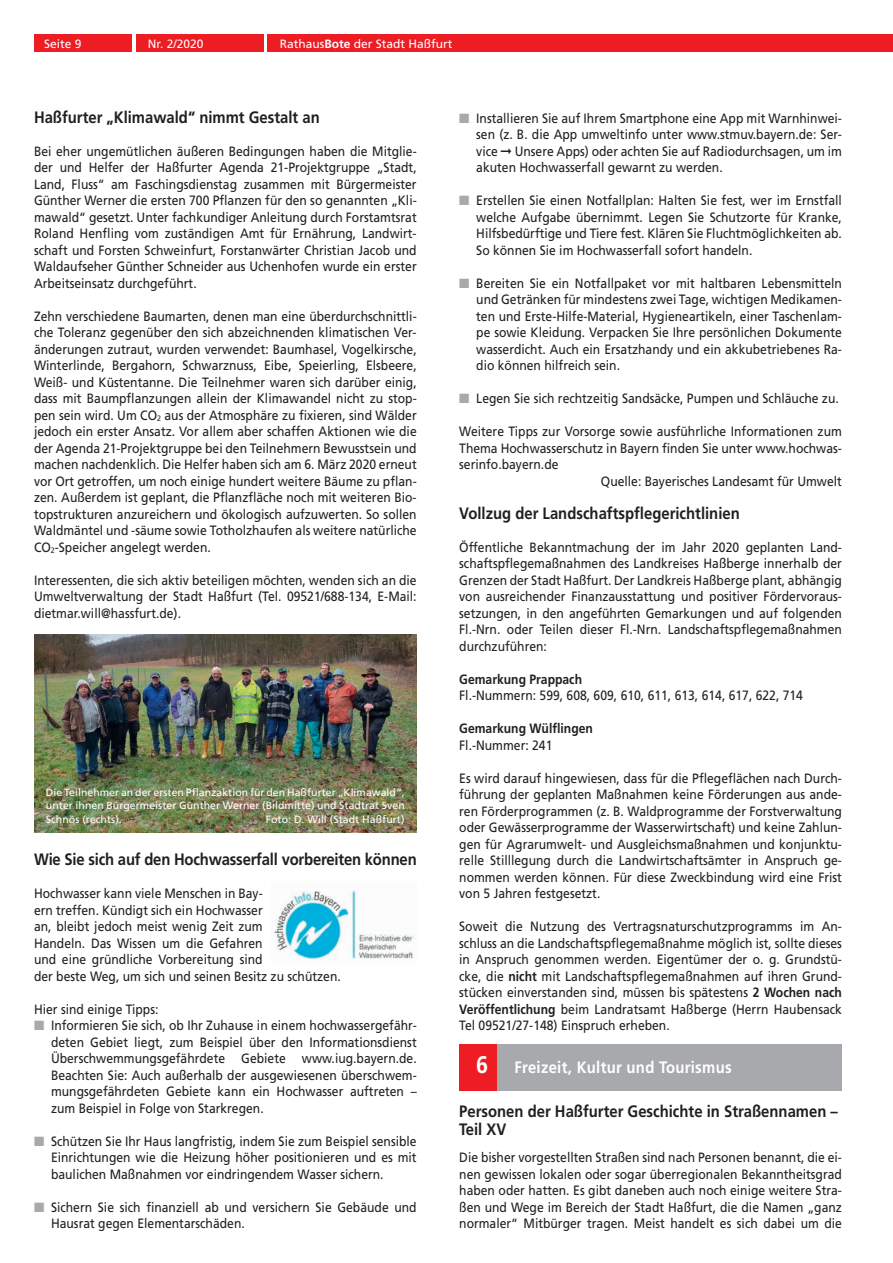
<style>
.page{position:relative;width:893px;height:1263px;background:#fff}
.page>*{position:absolute;margin:0;border:0;box-sizing:border-box;transform-origin:0 0}
.t1{font:700 16.5px/18px "Frutiger";color:#231f20;scale:.9 1}
.t2{font:700 16.5px "Frutiger";letter-spacing:.02em;color:#fff;scale:.9 1}
.t3{font:13.5px/16.5px "Frutiger";color:#231f20;text-align:justify;scale:.9 1}
.t4{font:700 13.5px "Frutiger";color:#231f20;scale:.9 1}
.t5{font:12px "Frutiger";color:#fff}
.t6{font:10.5px/13.5px "Frutiger";letter-spacing:.005em;color:#fff;text-align:justify}
.s1{font-weight:700}
.s2{color:#a8a9ad}
.s3{font-size:24px}
</style>
<div class="page">
<div style="left:34px;top:34px;width:98px;height:17px;background:#ee1d23"></div>
<div style="left:136px;top:34px;width:128px;height:17px;background:#ee1d23"></div>
<div style="left:268px;top:34px;width:625px;height:17px;background:#ee1d23"></div>
<div style="left:459px;top:1044px;width:38px;height:47px;background:#ee1d23"></div>
<div style="left:497px;top:1044px;width:345px;height:47px;background:#a8a9ad"></div>
<img style="left:274px;top:890px;width:141px;height:69px">
<img style="left:34px;top:634px;width:383px;height:198px">
<p class="t5" style="left:44px;top:37px;width:39px">Seite 9</p>
<p class="t5" style="left:148px;top:37px;width:57px">Nr. 2/2020</p>
<p class="t5" style="left:280px;top:37px;width:174px">Rathaus<span class="s1">Bote</span> der Stadt Haßfurt</p>
<p class="t1" style="left:34px;top:108px;width:319px">Haßfurter „Klimawald“ nimmt Gestalt an</p>
<p class="t3" style="left:34px;top:143px;width:427px">Bei eher ungemütlichen äußeren Bedingungen haben die Mitglie&shy;der und Helfer der Haßfurter Agenda 21-Projektgruppe „Stadt, Land, Fluss“ am Faschingsdienstag zusammen mit Bürgermeister Günther Werner die ersten 700 Pflanzen für den so genannten „Kli&shy;mawald“ gesetzt. Unter fachkundiger Anleitung durch Forstamtsrat Roland Henfling vom zuständigen Amt für Ernährung, Landwirt&shy;schaft und Forsten Schweinfurt, Forstanwärter Christian Jacob und Waldaufseher Günther Schneider aus Uchenhofen wurde ein erster Arbeitseinsatz durchgeführt.</p>
<p class="t3" style="left:34px;top:308px;width:427px">Zehn verschiedene Baumarten, denen man eine überdurchschnittli&shy;che Toleranz gegenüber den sich abzeichnenden klimatischen Ver&shy;änderungen zutraut, wurden verwendet: Baumhasel, Vogelkirsche, Winterlinde, Bergahorn, Schwarznuss, Eibe, Speierling, Elsbeere, Weiß- und Küstentanne. Die Teilnehmer waren sich darüber einig, dass mit Baumpflanzungen allein der Klimawandel nicht zu stop&shy;pen sein wird. Um CO<sub>2</sub> aus der Atmosphäre zu fixieren, sind Wälder jedoch ein erster Ansatz. Vor allem aber schaffen Aktionen wie die der Agenda 21-Projektgruppe bei den Teilnehmern Bewusstsein und machen nachdenklich. Die Helfer haben sich am 6. März 2020 erneut vor Ort getroffen, um noch einige hundert weitere Bäume zu pflan&shy;zen. Außerdem ist geplant, die Pflanzfläche noch mit weiteren Bio&shy;topstrukturen anzureichern und ökologisch aufzuwerten. So sollen Waldmäntel und -säume sowie Totholzhaufen als weitere natürliche CO<sub>2</sub>-Speicher angelegt werden.</p>
<p class="t3" style="left:34px;top:572px;width:427px">Interessenten, die sich aktiv beteiligen möchten, wenden sich an die Umweltverwaltung der Stadt Haßfurt (Tel. 09521/688-134, E-Mail: dietmar.will@hassfurt.de).</p>
<p class="t6" style="left:46px;top:785px;width:360px">Die Teilnehmer an der ersten Pflanzaktion für den Haßfurter „Klimawald“, unter ihnen Bürgermeister Günther Werner (Bildmitte) und Stadtrat Sven Schnös (rechts).</p>
<p class="t6" style="left:266px;top:812px;width:140px">Foto: D. Will (Stadt Haßfurt)</p>
<p class="t1" style="left:34px;top:850px;width:427px">Wie Sie sich auf den Hochwasserfall vorbereiten können</p>
<p class="t3" style="left:34px;top:885px;width:342px;text-align:left">Hochwasser kann viele Menschen in Bay-<br>ern treffen. Kündigt sich ein Hochwasser<br>an, bleibt jedoch meist wenig Zeit zum<br>Handeln. Das Wissen um die Gefahren<br>und eine gründliche Vorbereitung sind<br>der beste Weg, um sich und seinen Besitz zu schützen.</p>
<p class="t3" style="left:34px;top:1001px;width:140px">Hier sind einige Tipps:</p>
<p class="t3" style="left:51px;top:1017px;width:408px;text-indent:-17px"><span class="s2">■</span> Informieren Sie sich, ob Ihr Zuhause in einem hochwassergefähr&shy;deten Gebiet liegt, zum Beispiel über den Informationsdienst Überschwemmungsgefährdete Gebiete www.iug.bayern.de.<br>Beachten Sie: Auch außerhalb der ausgewiesenen überschwem&shy;mungsgefährdeten Gebiete kann ein Hochwasser auftreten – zum Beispiel in Folge von Starkregen.</p>
<p class="t3" style="left:51px;top:1133px;width:408px;text-indent:-17px"><span class="s2">■</span> Schützen Sie Ihr Haus langfristig, indem Sie zum Beispiel sensible Einrichtungen wie die Heizung höher positionieren und es mit baulichen Maßnahmen vor eindringendem Wasser sichern.</p>
<p class="t3" style="left:51px;top:1199px;width:408px;text-indent:-17px"><span class="s2">■</span> Sichern Sie sich finanziell ab und versichern Sie Gebäude und<br>Hausrat gegen Elementarschäden.</p>
<p class="t3" style="left:476px;top:110px;width:408px;text-indent:-17px"><span class="s2">■</span> Installieren Sie auf Ihrem Smartphone eine App mit Warnhinwei&shy;sen (z. B. die App umweltinfo unter www.stmuv.bayern.de: Ser&shy;vice ➞ Unsere Apps) oder achten Sie auf Radiodurchsagen, um im akuten Hochwasserfall gewarnt zu werden.</p>
<p class="t3" style="left:476px;top:192px;width:408px;text-indent:-17px"><span class="s2">■</span> Erstellen Sie einen Notfallplan: Halten Sie fest, wer im Ernstfall welche Aufgabe übernimmt. Legen Sie Schutzorte für Kranke, Hilfsbedürftige und Tiere fest. Klären Sie Fluchtmöglichkeiten ab.<br>So können Sie im Hochwasserfall sofort handeln.</p>
<p class="t3" style="left:476px;top:275px;width:408px;text-indent:-17px"><span class="s2">■</span> Bereiten Sie ein Notfallpaket vor mit haltbaren Lebensmitteln und Getränken für mindestens zwei Tage, wichtigen Medikamen&shy;ten und Erste-Hilfe-Material, Hygieneartikeln, einer Taschenlam&shy;pe sowie Kleidung. Verpacken Sie Ihre persönlichen Dokumente wasserdicht. Auch ein Ersatzhandy und ein akkubetriebenes Ra&shy;dio können hilfreich sein.</p>
<p class="t3" style="left:459px;top:390px;width:423px"><span class="s2">■</span> Legen Sie sich rechtzeitig Sandsäcke, Pumpen und Schläuche zu.</p>
<p class="t3" style="left:459px;top:423px;width:427px">Weitere Tipps zur Vorsorge sowie ausführliche Informationen zum</p>
<p class="t3" style="left:459px;top:440px;width:427px">Thema Hochwasserschutz in Bayern finden Sie unter www.hochwas-</p>
<p class="t3" style="left:459px;top:456px;width:112px">serinfo.bayern.de</p>
<p class="t3" style="left:601px;top:473px;width:269px">Quelle: Bayerisches Landesamt für Umwelt</p>
<p class="t1" style="left:459px;top:504px;width:313px">Vollzug der Landschaftspflegerichtlinien</p>
<p class="t3" style="left:459px;top:539px;width:427px">Öffentliche Bekanntmachung der im Jahr 2020 geplanten Land&shy;schaftspflegemaßnahmen des Landkreises Haßberge innerhalb der Grenzen der Stadt Haßfurt. Der Landkreis Haßberge plant, abhängig von ausreichender Finanzausstattung und positiver Fördervoraus&shy;setzungen, in den angeführten Gemarkungen und auf folgenden Fl.-Nrn. oder Teilen dieser Fl.-Nrn. Landschaftspflegemaßnahmen durchzuführen:</p>
<p class="t4" style="left:459px;top:671px;width:138px">Gemarkung Prappach</p>
<p class="t3" style="left:459px;top:687px;width:383px">Fl.-Nummern: 599, 608, 609, 610, 611, 613, 614, 617, 622, 714</p>
<p class="t4" style="left:459px;top:721px;width:150px">Gemarkung Wülflingen</p>
<p class="t3" style="left:459px;top:737px;width:105px">Fl.-Nummer: 241</p>
<p class="t3" style="left:459px;top:770px;width:427px">Es wird darauf hingewiesen, dass für die Pflegeflächen nach Durch&shy;führung der geplanten Maßnahmen keine Förderungen aus ande&shy;ren Förderprogrammen (z. B. Waldprogramme der Forstverwaltung oder Gewässerprogramme der Wasserwirtschaft) und keine Zahlun&shy;gen für Agrarumwelt- und Ausgleichsmaßnahmen und konjunktu&shy;relle Stilllegung durch die Landwirtschaftsämter in Anspruch ge&shy;nommen werden können. Für diese Zweckbindung wird eine Frist von 5 Jahren festgesetzt.</p>
<p class="t3" style="left:459px;top:918px;width:427px">Soweit die Nutzung des Vertragsnaturschutzprogramms im An&shy;schluss an die Landschaftspflegemaßnahme möglich ist, sollte dieses in Anspruch genommen werden. Eigentümer der o. g. Grundstü&shy;cke, die <span class="s1">nicht</span> mit Landschaftspflegemaßnahmen auf ihren Grund&shy;stücken einverstanden sind, müssen bis spätestens <span class="s1">2 Wochen nach Veröffentlichung</span> beim Landratsamt Haßberge (Herrn Haubensack Tel 09521/27-148) Einspruch erheben.</p>
<p class="t2" style="left:476px;top:1057px;width:285px"><span class="s3">6</span> Freizeit, Kultur und Tourismus</p>
<p class="t1" style="left:459px;top:1102px;width:422px">Personen der Haßfurter Geschichte in Straßennamen –<br>Teil XV</p>
<p class="t3" style="left:459px;top:1149px;width:427px">Die bisher vorgestellten Straßen sind nach Personen benannt, die ei&shy;nen gewissen lokalen oder sogar überregionalen Bekanntheitsgrad haben oder hatten. Es gibt daneben auch noch einige weitere Stra&shy;ßen und Wege im Bereich der Stadt Haßfurt, die die Namen „ganz normaler“ Mitbürger tragen. Meist handelt es sich dabei um die</p>
</div>
